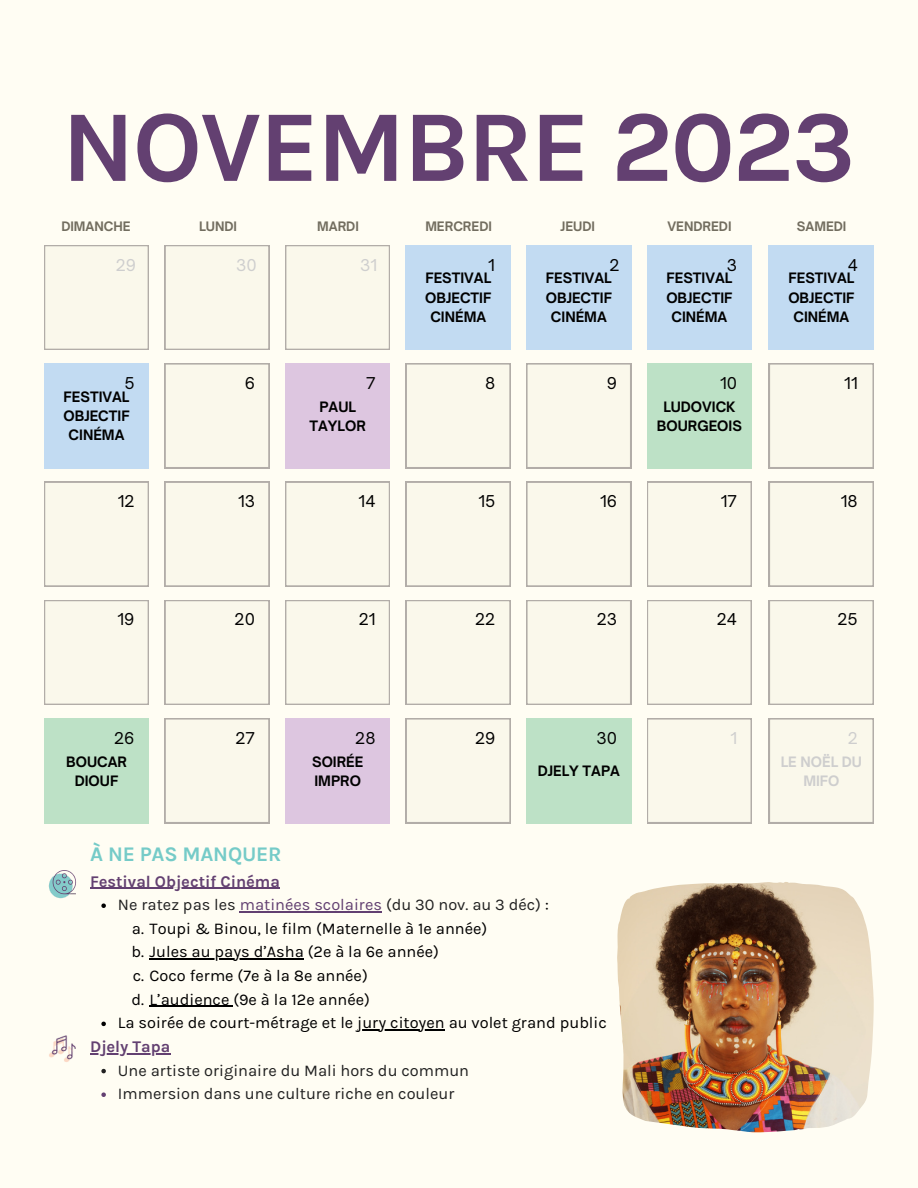
<style>
.page{position:relative;width:918px;height:1188px;background:#fffdf3}
.page>*{position:absolute;margin:0;border:0;box-sizing:border-box;transform-origin:0 0}
.t1{font:700 101.7px "Karmilla";letter-spacing:-.02em;color:#634071}
.t2{font:700 20.85px "Karmilla";letter-spacing:-.01em;color:#75cbc8}
.t3{font:16.35px "Karmilla";color:#000}
.t4{font:16.35px "Karmilla";color:#212121}
.t5{font:700 16.35px "Karmilla";color:#634071}
.t6{font:15.6px "Open Sauce One";color:#000}
.t7{font:15.6px "Open Sauce One";color:#cecece}
.t8{font:700 13.8px/19.2px "Open Sauce One";color:#000;text-align:center}
.t9{font:700 13.8px/19.2px "Open Sauce One";color:#cecece;text-align:center}
.t10{font:700 12.45px "Open Sauce One";color:#726d5f}
.s1{color:#624071}
.s2{color:#000}
</style>
<div class="page">
<svg style="left:44px;top:245px;width:105px;height:105px"></svg>
<svg style="left:165px;top:245px;width:104px;height:105px"></svg>
<svg style="left:285px;top:245px;width:105px;height:105px"></svg>
<div style="left:406px;top:245px;width:104px;height:105px;background:#c2dbf2"></div>
<div style="left:526px;top:245px;width:105px;height:105px;background:#c2dbf2"></div>
<div style="left:647px;top:245px;width:105px;height:105px;background:#c2dbf2"></div>
<div style="left:769px;top:245px;width:105px;height:105px;background:#c2dbf2"></div>
<div style="left:44px;top:363px;width:105px;height:105px;background:#c2dbf2"></div>
<svg style="left:165px;top:363px;width:104px;height:105px"></svg>
<div style="left:285px;top:363px;width:105px;height:105px;background:#ddc6e0"></div>
<svg style="left:406px;top:363px;width:104px;height:105px"></svg>
<svg style="left:526px;top:363px;width:105px;height:105px"></svg>
<div style="left:647px;top:363px;width:105px;height:105px;background:#bde1c6"></div>
<svg style="left:769px;top:363px;width:105px;height:105px"></svg>
<svg style="left:44px;top:482px;width:105px;height:104px"></svg>
<svg style="left:165px;top:482px;width:104px;height:104px"></svg>
<svg style="left:285px;top:482px;width:105px;height:104px"></svg>
<svg style="left:406px;top:482px;width:104px;height:104px"></svg>
<svg style="left:526px;top:482px;width:105px;height:104px"></svg>
<svg style="left:647px;top:482px;width:105px;height:104px"></svg>
<svg style="left:769px;top:482px;width:105px;height:104px"></svg>
<svg style="left:44px;top:600px;width:105px;height:105px"></svg>
<svg style="left:165px;top:600px;width:104px;height:105px"></svg>
<svg style="left:285px;top:600px;width:105px;height:105px"></svg>
<svg style="left:406px;top:600px;width:104px;height:105px"></svg>
<svg style="left:526px;top:600px;width:105px;height:105px"></svg>
<svg style="left:647px;top:600px;width:105px;height:105px"></svg>
<svg style="left:769px;top:600px;width:105px;height:105px"></svg>
<div style="left:44px;top:718px;width:105px;height:105px;background:#bde1c6"></div>
<svg style="left:165px;top:718px;width:104px;height:105px"></svg>
<div style="left:285px;top:718px;width:105px;height:105px;background:#ddc6e0"></div>
<svg style="left:406px;top:718px;width:104px;height:105px"></svg>
<div style="left:526px;top:718px;width:105px;height:105px;background:#bde1c6"></div>
<svg style="left:647px;top:718px;width:105px;height:105px"></svg>
<svg style="left:769px;top:718px;width:105px;height:105px"></svg>
<img style="left:49px;top:870px;width:27px;height:28px">
<img style="left:49px;top:1035px;width:27px;height:27px">
<img style="left:617px;top:882px;width:257px;height:250px">
<svg style="left:101px;top:903px;width:5px;height:5px"></svg>
<hr style="left:240px;top:911px;width:142px;height:1px;background:#624071">
<hr style="left:150px;top:959px;width:154px;height:1px;background:#000">
<hr style="left:150px;top:1006px;width:83px;height:1px;background:#000">
<svg style="left:101px;top:1022px;width:5px;height:4px"></svg>
<hr style="left:357px;top:1029px;width:88px;height:2px;background:#000">
<svg style="left:101px;top:1069px;width:5px;height:4px"></svg>
<svg style="left:101px;top:1092px;width:5px;height:5px"></svg>
<hr style="left:90px;top:888px;width:190px;height:1px;background:#634071">
<hr style="left:90px;top:1053px;width:80px;height:1px;background:#634071">
<p class="t1" style="left:62px;top:88px;width:795px">NOVEMBRE 2023</p>
<p class="t10" style="left:61px;top:218px;width:71px">DIMANCHE</p>
<p class="t10" style="left:199px;top:218px;width:40px">LUNDI</p>
<p class="t10" style="left:317px;top:218px;width:43px">MARDI</p>
<p class="t10" style="left:425px;top:218px;width:68px">MERCREDI</p>
<p class="t10" style="left:561px;top:218px;width:36px">JEUDI</p>
<p class="t10" style="left:667px;top:218px;width:66px">VENDREDI</p>
<p class="t10" style="left:797px;top:218px;width:51px">SAMEDI</p>
<p class="t7" style="left:116px;top:256px;width:22px">29</p>
<p class="t7" style="left:236px;top:256px;width:22px">30</p>
<p class="t7" style="left:360px;top:256px;width:19px">31</p>
<p class="t6" style="left:727px;top:256px;width:12px">3</p>
<p class="t6" style="left:610px;top:256px;width:12px">2</p>
<p class="t6" style="left:848px;top:256px;width:12px">4</p>
<p class="t6" style="left:488px;top:256px;width:8px">1</p>
<p class="t8" style="left:425px;top:269px;width:68px">FESTIVAL<br>OBJECTIF<br>CINÉMA</p>
<p class="t8" style="left:546px;top:269px;width:68px">FESTIVAL<br>OBJECTIF<br>CINÉMA</p>
<p class="t8" style="left:666px;top:269px;width:68px">FESTIVAL<br>OBJECTIF<br>CINÉMA</p>
<p class="t8" style="left:788px;top:269px;width:68px">FESTIVAL<br>OBJECTIF<br>CINÉMA</p>
<p class="t6" style="left:245px;top:373px;width:12px">6</p>
<p class="t6" style="left:485px;top:373px;width:12px">8</p>
<p class="t6" style="left:607px;top:373px;width:12px">9</p>
<p class="t6" style="left:720px;top:373px;width:19px">10</p>
<p class="t6" style="left:366px;top:373px;width:11px">7</p>
<p class="t6" style="left:124px;top:373px;width:12px">5</p>
<p class="t8" style="left:63px;top:387px;width:68px">FESTIVAL<br>OBJECTIF<br>CINÉMA</p>
<p class="t8" style="left:310px;top:397px;width:58px">PAUL<br>TAYLOR</p>
<p class="t8" style="left:657px;top:397px;width:86px">LUDOVICK<br>BOURGEOIS</p>
<p class="t6" style="left:844px;top:373px;width:15px">11</p>
<p class="t6" style="left:118px;top:492px;width:18px">12</p>
<p class="t6" style="left:238px;top:491px;width:19px">13</p>
<p class="t6" style="left:359px;top:491px;width:18px">14</p>
<p class="t6" style="left:478px;top:491px;width:18px">15</p>
<p class="t6" style="left:600px;top:491px;width:19px">16</p>
<p class="t6" style="left:721px;top:491px;width:18px">17</p>
<p class="t6" style="left:841px;top:492px;width:18px">18</p>
<p class="t6" style="left:118px;top:610px;width:18px">19</p>
<p class="t6" style="left:235px;top:610px;width:22px">20</p>
<p class="t6" style="left:359px;top:610px;width:18px">21</p>
<p class="t6" style="left:475px;top:610px;width:22px">22</p>
<p class="t6" style="left:597px;top:610px;width:22px">23</p>
<p class="t6" style="left:717px;top:610px;width:22px">24</p>
<p class="t6" style="left:838px;top:610px;width:22px">25</p>
<p class="t6" style="left:114px;top:728px;width:22px">26</p>
<p class="t6" style="left:235px;top:728px;width:21px">27</p>
<p class="t6" style="left:355px;top:728px;width:22px">28</p>
<p class="t6" style="left:475px;top:728px;width:22px">29</p>
<p class="t6" style="left:596px;top:728px;width:22px">30</p>
<p class="t7" style="left:730px;top:728px;width:8px">1</p>
<p class="t7" style="left:848px;top:728px;width:12px">2</p>
<p class="t8" style="left:66px;top:752px;width:62px">BOUCAR<br>DIOUF</p>
<p class="t8" style="left:312px;top:752px;width:53px;text-align:left">SOIRÉE<br>IMPRO</p>
<p class="t8" style="left:538px;top:761px;width:84px">DJELY TAPA</p>
<p class="t9" style="left:781px;top:752px;width:83px">LE NOËL DU<br>MIFO</p>
<p class="t2" style="left:90px;top:842px;width:193px">À NE PAS MANQUER</p>
<p class="t5" style="left:90px;top:872px;width:191px">Festival Objectif Cinéma</p>
<p class="t4" style="left:118px;top:895px;width:432px">Ne ratez pas les <span class="s1">matinées scolaires</span> (du 30 nov. au 3 déc) <span class="s2">:</span></p>
<p class="t3" style="left:132px;top:919px;width:357px">a. Toupi &amp; Binou, le film (Maternelle à 1e année)</p>
<p class="t3" style="left:132px;top:942px;width:309px">b. Jules au pays d’Asha (2e à la 6e année)</p>
<p class="t3" style="left:133px;top:966px;width:237px">c. Coco ferme (7e à la 8e année)</p>
<p class="t3" style="left:131px;top:990px;width:240px">d. L’audience (9e à la 12e année)</p>
<p class="t3" style="left:118px;top:1013px;width:490px">La soirée de court-métrage et le jury citoyen au volet grand public</p>
<p class="t4" style="left:118px;top:1061px;width:353px">Une artiste originaire du Mali hors du commun</p>
<p class="t4" style="left:118px;top:1084px;width:338px">Immersion dans une culture riche en couleur</p>
<p class="t5" style="left:90px;top:1037px;width:82px">Djely Tapa</p>
</div>
